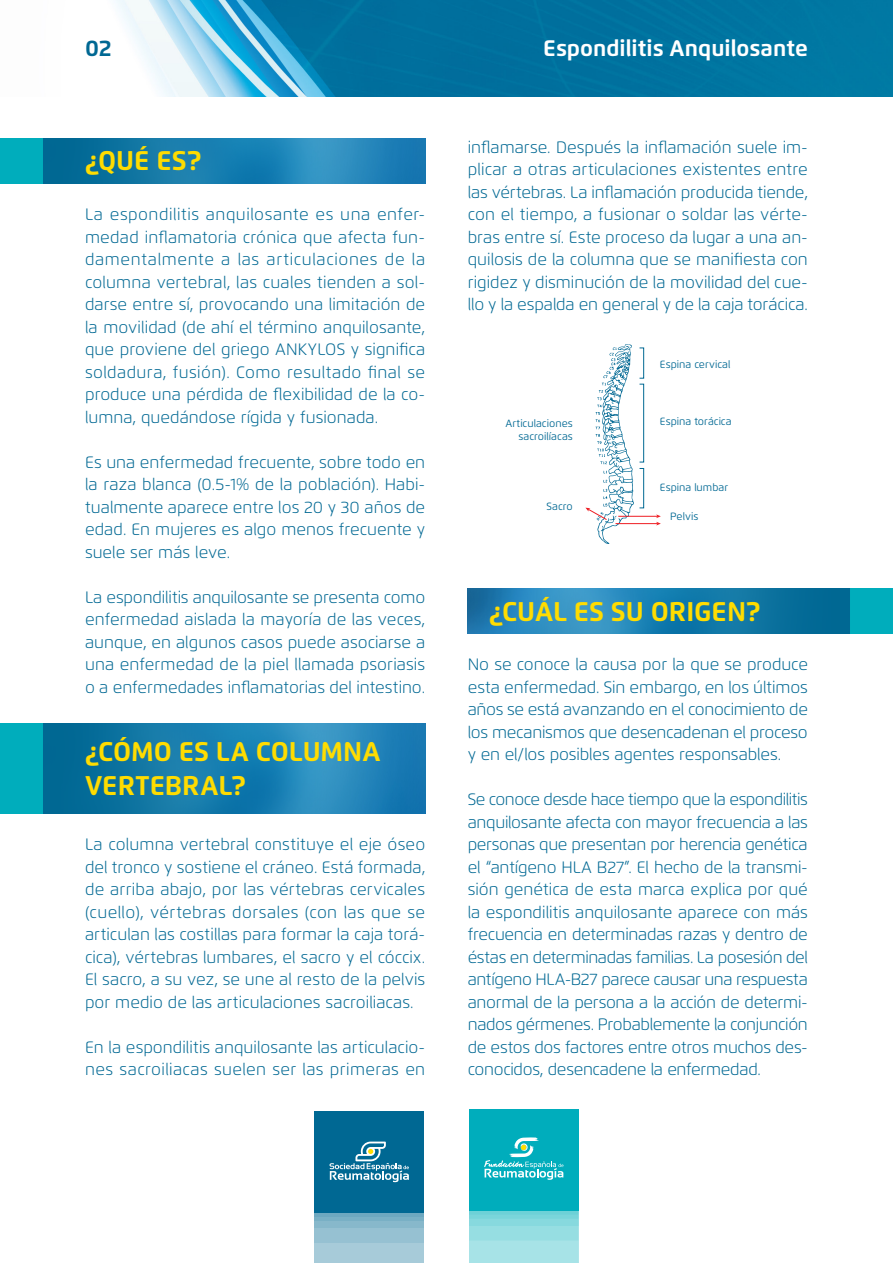
<style>
.page{position:relative;width:893px;height:1263px;background:#fff}
.page>*{position:absolute;margin:0;border:0;box-sizing:border-box;transform-origin:0 0}
.t1{font:700 27px/33.8px "Flexo";color:#ffdc01}
.t2{font:700 22.5px "Flexo";color:#fff}
.Paginación{font:700 22.5px "Flexo";color:#006893}
.Cuerpo_de_texto_-bas{font:300 16.5px/22.5px "Flexo";color:#006893;text-align:justify}
.t3{font:10.5px/12.6px "Flexo";color:#006893;text-align:right}
</style>
<div class="page">
<img style="left:115px;top:0;width:778px;height:96px">
<div style="left:314px;top:1112px;width:110px;height:101px;background:#006893"></div>
<div style="left:314px;top:1213px;width:110px;height:50px;background:#a7cbd9"></div>
<div style="left:314px;top:1213px;width:110px;height:30px;background:#96c1d2"></div>
<div style="left:314px;top:1213px;width:110px;height:15px;background:#87b8cb"></div>
<div style="left:314px;top:1213px;width:110px;height:8px;background:#79b0c5"></div>
<hr style="left:314px;top:1213px;width:110px;height:4px;background:#6da8c0">
<svg style="left:330px;top:1141px;width:79px;height:41px"></svg>
<div style="left:469px;top:1109px;width:110px;height:102px;background:#00adbc"></div>
<div style="left:469px;top:1211px;width:110px;height:52px;background:#a7e3e7"></div>
<div style="left:469px;top:1211px;width:110px;height:29px;background:#96dee2"></div>
<div style="left:469px;top:1211px;width:110px;height:15px;background:#87d9de"></div>
<svg style="left:469px;top:1214px;width:109px;height:5px"></svg>
<svg style="left:469px;top:1211px;width:109px;height:3px"></svg>
<svg style="left:484px;top:1137px;width:80px;height:43px"></svg>
<div style="left:0;top:139px;width:43px;height:45px;background:#00adbc"></div>
<img style="left:43px;top:139px;width:382px;height:45px">
<div style="left:0;top:724px;width:43px;height:90px;background:#00adbc"></div>
<img style="left:43px;top:724px;width:382px;height:90px">
<div style="left:639px;top:468px;width:5px;height:40px;border:1px solid #006893"></div>
<div style="left:639px;top:347px;width:5px;height:32px;border:1px solid #006893"></div>
<div style="left:639px;top:384px;width:5px;height:78px;border:1px solid #006893"></div>
<svg style="left:585px;top:344px;width:49px;height:200px"></svg>
<hr style="left:615px;top:523px;width:43px;height:1px;background:#ee1d23">
<hr style="left:618px;top:516px;width:40px;height:1px;background:#ee1d23">
<svg style="left:656px;top:514px;width:5px;height:11px"></svg>
<div style="left:850px;top:589px;width:43px;height:45px;background:#00adbc"></div>
<img style="left:468px;top:589px;width:382px;height:45px">
<p class="Paginación" style="left:85px;top:34px;width:28px">02</p>
<h2 class="t2" style="left:543px;top:34px;width:266px">Espondilitis Anquilosante</h2>
<p class="t1" style="left:85px;top:144px;width:118px">¿QUÉ ES?</p>
<p class="Cuerpo_de_texto_-bas" style="left:85px;top:203px;width:342px">La espondilitis anquilosante es una enfer&shy;medad inflamatoria crónica que afecta fun&shy;damentalmente a las articulaciones de la columna vertebral, las cuales tienden a sol&shy;darse entre sí, provocando una limitación de la movilidad (de ahí el término anquilosante, que proviene del griego ANKYLOS y significa soldadura, fusión). Como resultado final se produce una pérdida de flexibilidad de la co&shy;lumna, quedándose rígida y fusionada.</p>
<p class="Cuerpo_de_texto_-bas" style="left:85px;top:451px;width:342px">Es una enfermedad frecuente, sobre todo en la raza blanca (0.5-1% de la población). Habi&shy;tualmente aparece entre los 20 y 30 años de edad. En mujeres es algo menos frecuente y suele ser más leve.</p>
<p class="Cuerpo_de_texto_-bas" style="left:85px;top:586px;width:342px">La espondilitis anquilosante se presenta como enfermedad aislada la mayoría de las veces, aunque, en algunos casos puede asociarse a una enfermedad de la piel llamada psoriasis o a enfermedades inflamatorias del intestino.</p>
<p class="t1" style="left:85px;top:735px;width:297px">¿CÓMO ES LA COLUMNA<br>VERTEBRAL?</p>
<p class="Cuerpo_de_texto_-bas" style="left:85px;top:833px;width:342px">La columna vertebral constituye el eje óseo del tronco y sostiene el cráneo. Está formada, de arriba abajo, por las vértebras cervicales (cuello), vértebras dorsales (con las que se articulan las costillas para formar la caja torá&shy;cica), vértebras lumbares, el sacro y el cóccix.<br>El sacro, a su vez, se une al resto de la pelvis por medio de las articulaciones sacroiliacas.</p>
<p class="Cuerpo_de_texto_-bas" style="left:85px;top:1036px;width:342px">En la espondilitis anquilosante las articulacio&shy;nes sacroiliacas suelen ser las primeras en</p>
<p class="Cuerpo_de_texto_-bas" style="left:468px;top:136px;width:342px">inflamarse. Después la inflamación suele im&shy;plicar a otras articulaciones existentes entre las vértebras. La inflamación producida tiende, con el tiempo, a fusionar o soldar las vérte&shy;bras entre sí. Este proceso da lugar a una an&shy;quilosis de la columna que se manifiesta con rigidez y disminución de la movilidad del cue&shy;llo y la espalda en general y de la caja torácica.</p>
<p class="t3" style="left:505px;top:417px;width:69px">Articulaciones sacroilíacas</p>
<p class="t3" style="left:547px;top:500px;width:28px">Sacro</p>
<p class="t3" style="left:660px;top:358px;width:72px">Espina cervical</p>
<p class="t3" style="left:660px;top:415px;width:73px">Espina torácica</p>
<p class="t3" style="left:660px;top:481px;width:70px">Espina lumbar</p>
<p class="t3" style="left:670px;top:510px;width:30px">Pelvis</p>
<p class="t1" style="left:489px;top:594px;width:273px">¿CUÁL ES SU ORIGEN?</p>
<p class="Cuerpo_de_texto_-bas" style="left:468px;top:653px;width:342px">No se conoce la causa por la que se produce esta enfermedad. Sin embargo, en los últimos años se está avanzando en el conocimiento de los mecanismos que desencadenan el proceso y en el/los posibles agentes responsables.</p>
<p class="Cuerpo_de_texto_-bas" style="left:468px;top:788px;width:342px">Se conoce desde hace tiempo que la espondilitis anquilosante afecta con mayor frecuencia a las personas que presentan por herencia genética el “antígeno HLA B27”. El hecho de la transmi&shy;sión genética de esta marca explica por qué la espondilitis anquilosante aparece con más frecuencia en determinadas razas y dentro de éstas en determinadas familias. La posesión del antígeno HLA-B27 parece causar una respuesta anormal de la persona a la acción de determi&shy;nados gérmenes. Probablemente la conjunción de estos dos factores entre otros muchos des&shy;conocidos, desencadene la enfermedad.</p>
</div>
